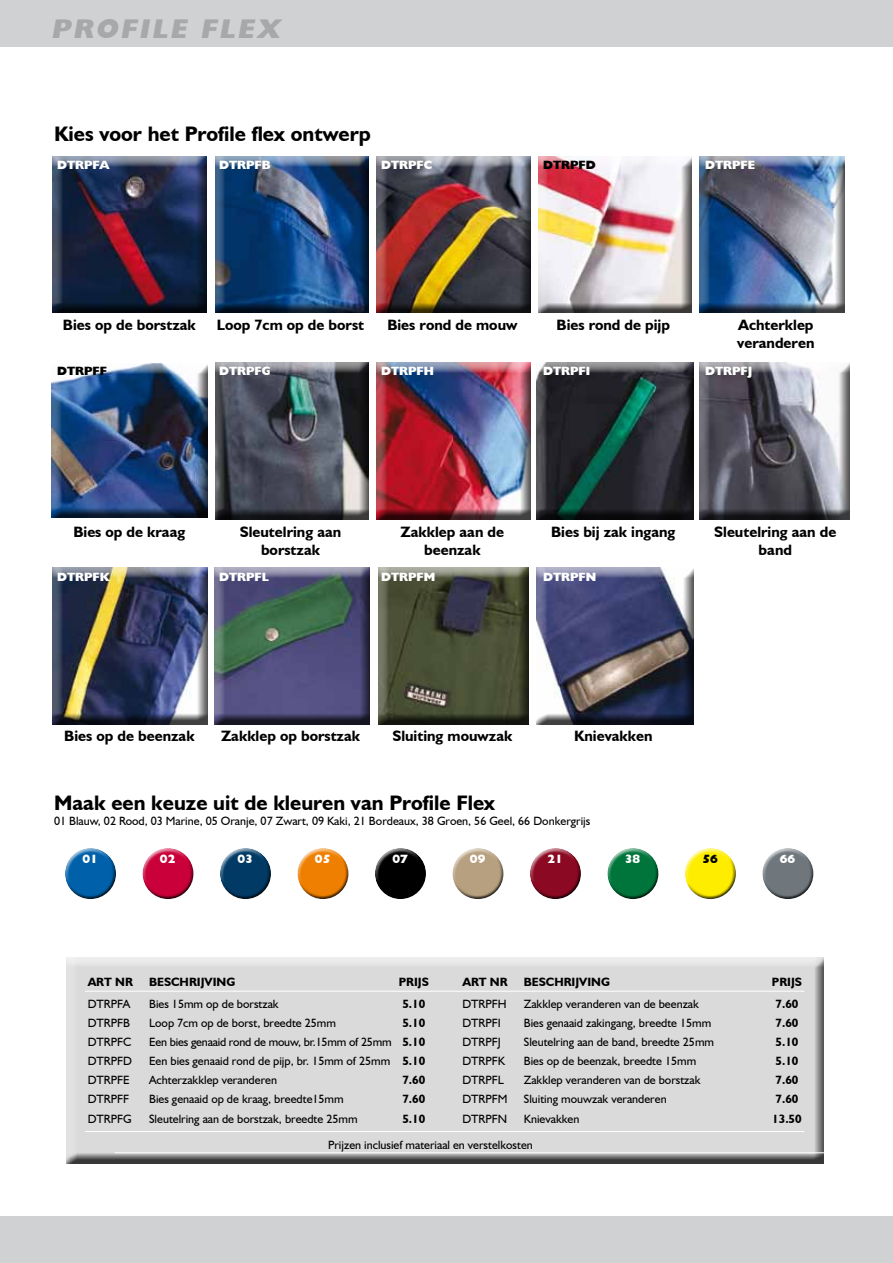
<style>
.page{position:relative;width:893px;height:1263px;background:#fff}
.page>*{position:absolute;margin:0;border:0;box-sizing:border-box;transform-origin:0 0}
.t1{font:italic 800 27px "Humanist 521 BT";color:#a7a8aa}
.t2{font:700 21px "Humanist 521 BT";color:#000}
.t3{font:700 15px/18px "Humanist 521 BT";color:#000;text-align:center}
.t4{font:12px "Humanist 521 BT";color:#000}
.t5{font:700 12px "Humanist 521 BT";color:#000}
.t6{font:800 12px "Humanist 521 BT";color:#fff}
.t7{font:800 12px "Humanist 521 BT";color:#000}
.s1{font-weight:700}
</style>
<div class="page">
<div style="left:0;top:1216px;width:893px;height:47px;background:#d0d1d2"></div>
<div style="left:0;top:0;width:893px;height:47px;background:#d0d1d2"></div>
<div style="left:51px;top:156px;width:158px;height:159px;background:#000;opacity:.75"></div>
<div style="left:213px;top:156px;width:159px;height:159px;background:#000;opacity:.75"></div>
<div style="left:375px;top:156px;width:158px;height:159px;background:#000;opacity:.75"></div>
<div style="left:536px;top:156px;width:159px;height:159px;background:#000;opacity:.75"></div>
<div style="left:51px;top:364px;width:159px;height:157px;background:#000;opacity:.75"></div>
<div style="left:213px;top:363px;width:159px;height:158px;background:#000;opacity:.75"></div>
<div style="left:375px;top:363px;width:158px;height:158px;background:#000;opacity:.75"></div>
<div style="left:536px;top:363px;width:159px;height:158px;background:#000;opacity:.75"></div>
<div style="left:51px;top:568px;width:159px;height:159px;background:#000;opacity:.75"></div>
<div style="left:213px;top:568px;width:159px;height:159px;background:#000;opacity:.75"></div>
<div style="left:375px;top:566px;width:158px;height:161px;background:#000;opacity:.75"></div>
<div style="left:536px;top:568px;width:159px;height:159px;background:#000;opacity:.75"></div>
<div style="left:698px;top:156px;width:149px;height:159px;background:#000;opacity:.75"></div>
<div style="left:698px;top:363px;width:153px;height:158px;background:#000;opacity:.75"></div>
<div style="left:62px;top:845px;width:54px;height:42px;background:#fff;opacity:.75"></div>
<div style="left:65px;top:856px;width:51px;height:44px;background:#000;opacity:.75"></div>
<div style="left:140px;top:845px;width:53px;height:42px;background:#fff;opacity:.75"></div>
<div style="left:142px;top:856px;width:52px;height:44px;background:#000;opacity:.75"></div>
<div style="left:217px;top:845px;width:54px;height:42px;background:#fff;opacity:.75"></div>
<div style="left:220px;top:856px;width:51px;height:44px;background:#000;opacity:.75"></div>
<div style="left:295px;top:845px;width:53px;height:42px;background:#fff;opacity:.75"></div>
<div style="left:297px;top:856px;width:52px;height:44px;background:#000;opacity:.75"></div>
<div style="left:682px;top:845px;width:54px;height:42px;background:#fff;opacity:.75"></div>
<div style="left:684px;top:856px;width:52px;height:44px;background:#000;opacity:.75"></div>
<div style="left:760px;top:845px;width:53px;height:42px;background:#fff;opacity:.75"></div>
<div style="left:762px;top:856px;width:52px;height:44px;background:#000;opacity:.75"></div>
<div style="left:372px;top:845px;width:54px;height:42px;background:#fff;opacity:.75"></div>
<div style="left:375px;top:856px;width:51px;height:44px;background:#000;opacity:.75"></div>
<div style="left:450px;top:845px;width:53px;height:42px;background:#fff;opacity:.75"></div>
<div style="left:452px;top:856px;width:52px;height:44px;background:#000;opacity:.75"></div>
<div style="left:527px;top:845px;width:54px;height:42px;background:#fff;opacity:.75"></div>
<div style="left:529px;top:856px;width:52px;height:44px;background:#000;opacity:.75"></div>
<div style="left:605px;top:845px;width:53px;height:42px;background:#fff;opacity:.75"></div>
<div style="left:607px;top:856px;width:52px;height:44px;background:#000;opacity:.75"></div>
<div style="left:62px;top:956px;width:762px;height:219px;background:#000;opacity:.75"></div>
<hr style="left:85px;top:991px;width:719px;height:1px;background:#fff">
<hr style="left:85px;top:1131px;width:719px;height:1px;background:#fff">
<hr style="left:115px;top:1152px;width:719px;height:1px;background:#fff">
<h1 class="t1" style="left:51px;top:12px;width:236px">PROFILE FLEX</h1>
<h2 class="t2" style="left:54px;top:121px;width:318px">Kies voor het Profile flex ontwerp</h2>
<p class="t6" style="left:57px;top:158px;width:54px">DTRPFA</p>
<p class="t6" style="left:219px;top:158px;width:53px">DTRPFB</p>
<p class="t6" style="left:381px;top:158px;width:52px">DTRPFC</p>
<p class="t7" style="left:543px;top:158px;width:54px">DTRPFD</p>
<p class="t6" style="left:705px;top:158px;width:51px">DTRPFE</p>
<p class="t3" style="left:63px;top:315px;width:134px">Bies op de borstzak</p>
<p class="t3" style="left:217px;top:315px;width:149px">Loop 7cm op de borst</p>
<p class="t3" style="left:387px;top:315px;width:132px">Bies rond de mouw</p>
<p class="t3" style="left:556px;top:315px;width:115px">Bies rond de pijp</p>
<p class="t3" style="left:737px;top:315px;width:79px;text-align:left">Achterklep veranderen</p>
<p class="t7" style="left:57px;top:364px;width:51px">DTRPFF</p>
<p class="t6" style="left:219px;top:364px;width:53px">DTRPFG</p>
<p class="t6" style="left:381px;top:364px;width:54px">DTRPFH</p>
<p class="t6" style="left:543px;top:364px;width:48px">DTRPFI</p>
<p class="t6" style="left:705px;top:364px;width:48px">DTRPFJ</p>
<p class="t3" style="left:73px;top:522px;width:113px">Bies op de kraag</p>
<p class="t3" style="left:240px;top:522px;width:103px">Sleutelring aan borstzak</p>
<p class="t3" style="left:401px;top:522px;width:105px">Zakklep aan de beenzak</p>
<p class="t3" style="left:551px;top:522px;width:126px">Bies bij zak ingang</p>
<p class="t3" style="left:714px;top:522px;width:124px">Sleutelring aan de band</p>
<p class="t6" style="left:57px;top:570px;width:54px">DTRPFK</p>
<p class="t6" style="left:219px;top:570px;width:51px">DTRPFL</p>
<p class="t6" style="left:381px;top:570px;width:55px">DTRPFM</p>
<p class="t6" style="left:543px;top:570px;width:54px">DTRPFN</p>
<p class="t3" style="left:64px;top:726px;width:132px">Bies op de beenzak</p>
<p class="t3" style="left:221px;top:726px;width:141px">Zakklep op borstzak</p>
<p class="t3" style="left:392px;top:726px;width:121px">Sluiting mouwzak</p>
<p class="t3" style="left:574px;top:726px;width:80px">Knievakken</p>
<h2 class="t2" style="left:54px;top:790px;width:443px">Maak een keuze uit de kleuren van Profile Flex</h2>
<p class="t4" style="left:54px;top:814px;width:538px">01 Blauw, 02 Rood, 03 Marine, 05 Oranje, 07 Zwart, 09 Kaki, 21 Bordeaux, 38 Groen, 56 Geel, 66 Donkergrijs</p>
<p class="t6" style="left:82px;top:851px;width:17px">01</p>
<p class="t6" style="left:160px;top:851px;width:17px">02</p>
<p class="t6" style="left:237px;top:851px;width:17px">03</p>
<p class="t6" style="left:315px;top:851px;width:17px">05</p>
<p class="t6" style="left:392px;top:851px;width:17px">07</p>
<p class="t6" style="left:470px;top:851px;width:17px">09</p>
<p class="t6" style="left:547px;top:851px;width:17px">21</p>
<p class="t6" style="left:625px;top:851px;width:17px">38</p>
<p class="t7" style="left:702px;top:851px;width:17px">56</p>
<p class="t6" style="left:780px;top:851px;width:17px">66</p>
<p class="t5" style="left:462px;top:975px;width:47px">Art nr</p>
<p class="t5" style="left:524px;top:975px;width:88px">Beschrijving</p>
<p class="t5" style="left:772px;top:975px;width:26px">PriJs</p>
<p class="t4" style="left:462px;top:996px;width:46px">DTRPFH</p>
<p class="t4" style="left:524px;top:996px;width:177px">Zakklep veranderen van de beenzak</p>
<p class="t5" style="left:775px;top:996px;width:24px">7.60</p>
<p class="t4" style="left:462px;top:1015px;width:40px">DTRPFI</p>
<p class="t4" style="left:524px;top:1015px;width:189px">Bies genaaid zakingang, breedte 15mm</p>
<p class="t5" style="left:775px;top:1015px;width:24px">7.60</p>
<p class="t4" style="left:462px;top:1034px;width:40px">DTRPFJ</p>
<p class="t4" style="left:524px;top:1034px;width:192px">Sleutelring aan de band, breedte 25mm</p>
<p class="t5" style="left:775px;top:1034px;width:24px">5.10</p>
<p class="t4" style="left:462px;top:1053px;width:44px">DTRPFK</p>
<p class="t4" style="left:524px;top:1053px;width:174px">Bies op de beenzak, breedte 15mm</p>
<p class="t5" style="left:775px;top:1053px;width:24px">5.10</p>
<p class="t4" style="left:462px;top:1073px;width:43px">DTRPFL</p>
<p class="t4" style="left:524px;top:1073px;width:178px">Zakklep veranderen van de borstzak</p>
<p class="t5" style="left:775px;top:1073px;width:24px">7.60</p>
<p class="t4" style="left:462px;top:1092px;width:47px">DTRPFM</p>
<p class="t4" style="left:524px;top:1092px;width:144px">Sluiting mouwzak veranderen</p>
<p class="t5" style="left:775px;top:1092px;width:24px">7.60</p>
<p class="t4" style="left:462px;top:1111px;width:46px">DTRPFN</p>
<p class="t4" style="left:524px;top:1111px;width:57px">Knievakken</p>
<p class="t5" style="left:772px;top:1111px;width:31px">13.50</p>
<p class="t5" style="left:88px;top:975px;width:47px">Art nr</p>
<p class="t5" style="left:149px;top:975px;width:88px">Beschrijving</p>
<p class="t5" style="left:399px;top:975px;width:26px">PriJs</p>
<p class="t4" style="left:88px;top:996px;width:44px">DTRPFA</p>
<p class="t4" style="left:149px;top:996px;width:131px">Bies 15mm op de borstzak</p>
<p class="t5" style="left:402px;top:996px;width:24px">5.10</p>
<p class="t4" style="left:88px;top:1015px;width:44px">DTRPFB</p>
<p class="t4" style="left:149px;top:1015px;width:188px">Loop 7cm op de borst, breedte 25mm</p>
<p class="t5" style="left:402px;top:1015px;width:24px">5.10</p>
<p class="t4" style="left:88px;top:1034px;width:45px">DTRPFC</p>
<p class="t4" style="left:149px;top:1034px;width:278px">Een bies genaaid rond de mouw, br.15mm of 25mm <span class="s1">5.10</span></p>
<p class="t4" style="left:88px;top:1054px;width:46px">DTRPFD</p>
<p class="t4" style="left:149px;top:1054px;width:278px">Een bies genaaid rond de pijp, br. 15mm of 25mm <span class="s1">5.10</span></p>
<p class="t4" style="left:88px;top:1073px;width:44px">DTRPFE</p>
<p class="t4" style="left:149px;top:1073px;width:129px">Achterzakklep veranderen</p>
<p class="t5" style="left:402px;top:1073px;width:24px">7.60</p>
<p class="t4" style="left:88px;top:1092px;width:43px">DTRPFF</p>
<p class="t4" style="left:149px;top:1092px;width:196px">Bies genaaid op de kraag, breedte15mm</p>
<p class="t5" style="left:402px;top:1092px;width:24px">7.60</p>
<p class="t4" style="left:88px;top:1111px;width:46px">DTRPFG</p>
<p class="t4" style="left:149px;top:1111px;width:210px">Sleutelring aan de borstzak, breedte 25mm</p>
<p class="t5" style="left:402px;top:1111px;width:24px">5.10</p>
<p class="t4" style="left:328px;top:1138px;width:206px">Prijzen inclusief materiaal en verstelkosten</p>
</div>
